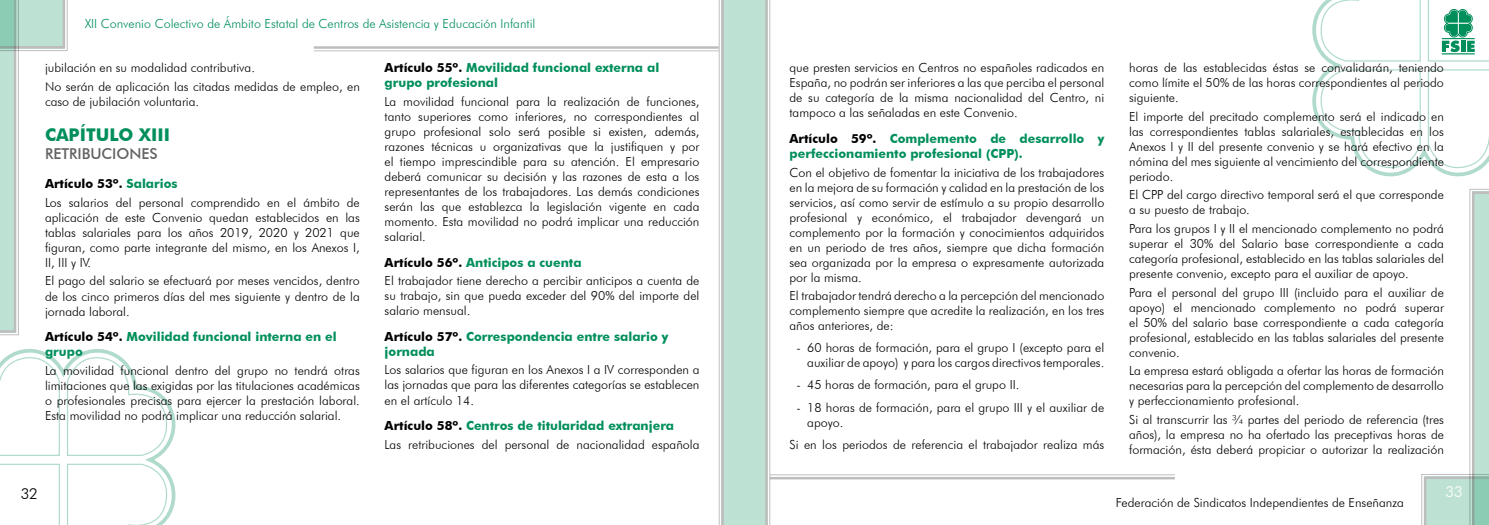
<style>
.page{position:relative;width:1489px;height:525px;background:#fff}
.page>*{position:absolute;margin:0;border:0;box-sizing:border-box;transform-origin:0 0}
.t1{font:700 17.5px "Futura BT";color:#008f5b}
.t2{font:500 15px "Futura BT";color:#636362}
.t3{font:300 15px "Futura BT";color:#000}
.t4{font:300 15px "Futura BT";color:#fff}
.t5{font:300 12.5px/15px "Futura BT";color:#000;text-align:justify}
.t6{font:700 12.5px/15px "Futura BT";color:#008f5b}
.t7{font:300 12.5px "Futura BT";color:#008f5b}
.s1{font-weight:700}
.s2{font-weight:700;color:#008f5b}
.s3{color:#000}
</style>
<div class="page">
<svg style="left:0;top:0;width:68px;height:335px"></svg>
<svg style="left:718px;top:0;width:52px;height:524px;background:#c3e1d6"></svg>
<svg style="left:1421px;top:188px;width:67px;height:336px"></svg>
<hr style="left:314px;top:50px;width:404px;height:1px;background:#000">
<hr style="left:314px;top:46px;width:404px;height:3px;background:#000">
<hr style="left:770px;top:474px;width:404px;height:1px;background:#000">
<hr style="left:770px;top:476px;width:404px;height:3px;background:#000">
<svg style="left:0;top:349px;width:176px;height:175px"></svg>
<svg style="left:1312px;top:9px;width:162px;height:168px"></svg>
<svg style="left:1318px;top:0;width:170px;height:173px"></svg>
<p class="t7" style="left:85px;top:16px;width:452px">XII Convenio Colectivo de Ámbito Estatal de Centros de Asistencia y Educación Infantil</p>
<p class="t5" style="left:45px;top:58px;width:316px;line-height:18.5px">jubilación en su modalidad contributiva.<br>No serán de aplicación las citadas medidas de empleo, en</p>
<p class="t5" style="left:45px;top:94px;width:156px">caso de jubilación voluntaria.</p>
<h1 class="t1" style="left:45px;top:124px;width:126px">CAPÍTULO XIII</h1>
<p class="t2" style="left:45px;top:144px;width:114px">RETRIBUCIONES</p>
<p class="t5" style="left:45px;top:174px;width:316px;line-height:18.5px"><span class="s1">Artículo 53º.</span> <span class="s2">Salarios<br></span>Los salarios del personal comprendido en el ámbito de</p>
<p class="t5" style="left:45px;top:210px;width:316px">aplicación de este Convenio quedan establecidos en las tablas salariales para los años 2019, 2020 y 2021 que figuran, como parte integrante del mismo, en los Anexos I, II, III y IV.</p>
<p class="t5" style="left:45px;top:273px;width:316px">El pago del salario se efectuará por meses vencidos, dentro de los cinco primeros días del mes siguiente y dentro de la jornada laboral.</p>
<p class="t6" style="left:45px;top:329px;width:293px"><span class="s3">Artículo 54º.</span> Movilidad funcional interna en el grupo</p>
<p class="t5" style="left:45px;top:362px;width:316px">La movilidad funcional dentro del grupo no tendrá otras limitaciones que las exigidas por las titulaciones académicas o profesionales precisas para ejercer la prestación laboral.<br>Esta movilidad no podrá implicar una reducción salarial.</p>
<p class="t6" style="left:384px;top:60px;width:276px"><span class="s3">Artículo 55º.</span> Movilidad funcional externa al grupo profesional</p>
<p class="t5" style="left:384px;top:94px;width:316px">La movilidad funcional para la realización de funciones, tanto superiores como inferiores, no correspondientes al grupo profesional solo será posible si existen, además, razones técnicas u organizativas que la justifiquen y por el tiempo imprescindible para su atención. El empresario deberá comunicar su decisión y las razones de esta a los representantes de los trabajadores. Las demás condiciones serán las que establezca la legislación vigente en cada momento. Esta movilidad no podrá implicar una reducción salarial.</p>
<p class="t5" style="left:384px;top:253px;width:316px;line-height:18.5px"><span class="s1">Artículo 56º.</span> <span class="s2">Anticipos a cuenta<br></span>El trabajador tiene derecho a percibir anticipos a cuenta de</p>
<p class="t5" style="left:384px;top:288px;width:316px">su trabajo, sin que pueda exceder del 90% del importe del salario mensual.</p>
<p class="t6" style="left:384px;top:328px;width:285px"><span class="s3">Artículo 57º.</span> Correspondencia entre salario y jornada</p>
<p class="t5" style="left:384px;top:362px;width:316px">Los salarios que figuran en los Anexos I a IV corresponden a las jornadas que para las diferentes categorías se establecen en el artículo 14.</p>
<p class="t5" style="left:384px;top:416px;width:316px;line-height:18.5px"><span class="s1">Artículo 58º.</span> <span class="s2">Centros de titularidad extranjera<br></span>Las retribuciones del personal de nacionalidad española</p>
<p class="t5" style="left:789px;top:60px;width:316px">que presten servicios en Centros no españoles radicados en España, no podrán ser inferiores a las que perciba el personal de su categoría de la misma nacionalidad del Centro, ni tampoco a las señaladas en este Convenio.</p>
<p class="t6" style="left:789px;top:131px;width:316px"><span class="s3">Artículo 59º.</span> Complemento de desarrollo y perfeccionamiento profesional (CPP).</p>
<p class="t5" style="left:789px;top:164px;width:316px">Con el objetivo de fomentar la iniciativa de los trabajadores en la mejora de su formación y calidad en la prestación de los servicios, así como servir de estímulo a su propio desarrollo profesional y económico, el trabajador devengará un complemento por la formación y conocimientos adquiridos en un periodo de tres años, siempre que dicha formación sea organizada por la empresa o expresamente autorizada por la misma.</p>
<p class="t5" style="left:789px;top:288px;width:316px">El trabajador tendrá derecho a la percepción del mencionado complemento siempre que acredite la realización, en los tres años anteriores, de:</p>
<p class="t5" style="left:796px;top:340px;width:309px;text-align:right">- 60 horas de formación, para el grupo I (excepto para el auxiliar de apoyo) y para los cargos directivos temporales.</p>
<p class="t5" style="left:796px;top:377px;width:224px">- 45 horas de formación, para el grupo II.</p>
<p class="t5" style="left:807px;top:399px;width:298px;text-indent:-11px">- 18 horas de formación, para el grupo III y el auxiliar de apoyo.</p>
<p class="t5" style="left:789px;top:436px;width:316px">Si en los periodos de referencia el trabajador realiza más</p>
<p class="t5" style="left:1129px;top:60px;width:316px">horas de las establecidas éstas se convalidarán, teniendo como límite el 50% de las horas correspondientes al periodo siguiente.</p>
<p class="t5" style="left:1129px;top:109px;width:316px">El importe del precitado complemento será el indicado en las correspondientes tablas salariales, establecidas en los Anexos I y II del presente convenio y se hará efectivo en la nómina del mes siguiente al vencimiento del correspondiente periodo.</p>
<p class="t5" style="left:1129px;top:187px;width:316px">El CPP del cargo directivo temporal será el que corresponde a su puesto de trabajo.</p>
<p class="t5" style="left:1129px;top:221px;width:316px">Para los grupos I y II el mencionado complemento no podrá superar el 30% del Salario base correspondiente a cada categoría profesional, establecido en las tablas salariales del presente convenio, excepto para el auxiliar de apoyo.</p>
<p class="t5" style="left:1129px;top:284px;width:316px">Para el personal del grupo III (incluido para el auxiliar de apoyo) el mencionado complemento no podrá superar el 50% del salario base correspondiente a cada categoría profesional, establecido en las tablas salariales del presente convenio.</p>
<p class="t5" style="left:1129px;top:363px;width:316px">La empresa estará obligada a ofertar las horas de formación necesarias para la percepción del complemento de desarrollo y perfeccionamiento profesional.</p>
<p class="t5" style="left:1129px;top:411px;width:316px">Si al transcurrir las ¾ partes del periodo de referencia (tres años), la empresa no ha ofertado las preceptivas horas de formación, ésta deberá propiciar o autorizar la realización</p>
<p class="t3" style="left:21px;top:484px;width:19px">32</p>
<p class="t4" style="left:1445px;top:482px;width:19px">33</p>
<p class="t5" style="left:1115px;top:495px;width:289px">Federación de Sindicatos Independientes de Enseñanza</p>
</div>
